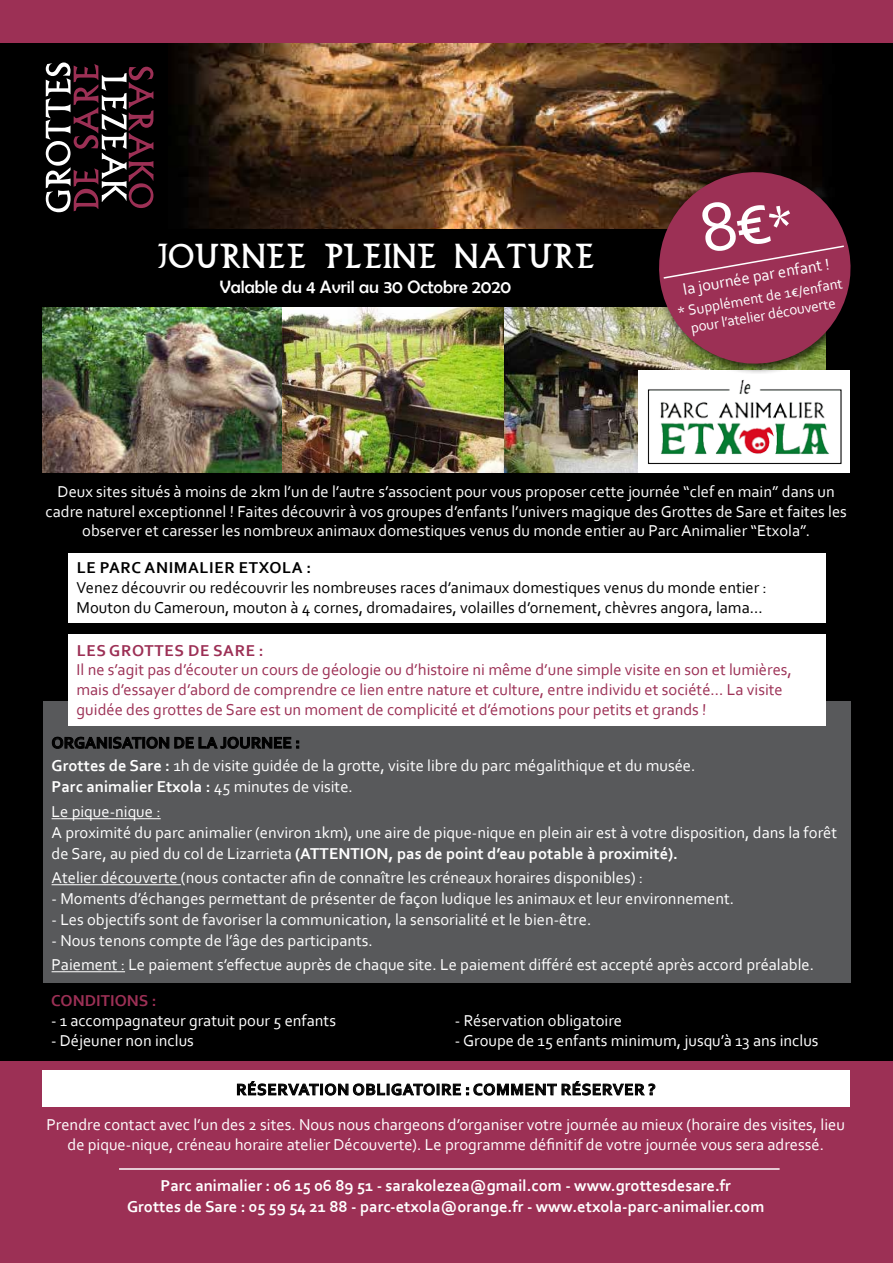
<style>
.page{position:relative;width:893px;height:1263px;background:#fff}
.page>*{position:absolute;margin:0;border:0;box-sizing:border-box;transform-origin:0 0}
.t1{font:34.5px "Bilbao";color:#fff}
.t2{font:18px "Berlin Sans FB";color:#fff}
.t3{font:16.5px/19.8px "Corbel";color:#fff}
.t4{font:16.5px/19.8px "Corbel";color:#9c3055}
.t5{font:16.5px/19.8px "Corbel";color:#000}
.t6{font:700 16.5px/21px "Corbel";color:#fff;text-align:center}
.t7{font:700 16.5px "Corbel";letter-spacing:.04em;color:#000}
.t8{font:700 16.5px "Corbel";letter-spacing:.04em;color:#9c3055}
.t9{font:700 16.5px "Corbel";color:#9c3055}
.t10{font:15px/18px "Corbel";color:#fff;text-align:center}
.s1{font-weight:700;color:#000}
.s2{font-weight:700}
</style>
<div class="page">
<div style="left:1px;top:1px;width:891px;height:1261px;background:#000"></div>
<div style="left:0;top:0;width:893px;height:43px;background:#9c3055"></div>
<div style="left:0;top:1061px;width:893px;height:202px;background:#9c3055"></div>
<img style="left:178px;top:44px;width:642px;height:185px">
<img style="left:42px;top:308px;width:241px;height:164px">
<img style="left:283px;top:308px;width:368px;height:164px">
<div style="left:638px;top:370px;width:211px;height:102px;background:#fff"></div>
<img style="left:647px;top:380px;width:195px;height:84px">
<svg style="left:46px;top:62px;width:107px;height:150px"></svg>
<div style="left:43px;top:702px;width:807px;height:281px;background:#58595b"></div>
<hr style="left:52px;top:818px;width:109px;height:1px;background:#fff">
<hr style="left:52px;top:884px;width:129px;height:1px;background:#fff">
<hr style="left:52px;top:971px;width:73px;height:1px;background:#fff">
<svg style="left:52px;top:736px;width:247px;height:13px"></svg>
<div style="left:42px;top:1070px;width:807px;height:37px;background:#fff"></div>
<svg style="left:237px;top:1081px;width:419px;height:15px"></svg>
<div style="left:654px;top:167px;width:208px;height:208px;background:#000;opacity:.75"></div>
<div style="left:68px;top:553px;width:757px;height:69px;background:#fff"></div>
<div style="left:68px;top:634px;width:757px;height:92px;background:#fff"></div>
<hr style="left:119px;top:1168px;width:661px;height:2px;background:#fff">
<svg style="left:651px;top:164px;width:207px;height:207px"></svg>
<h1 class="t1" style="left:157px;top:241px;width:439px">JOURNEE PLEINE NATURE</h1>
<p class="t2" style="left:220px;top:277px;width:293px">Valable du 4 Avril au 30 Octobre 2020</p>
<p class="t3" style="left:681px;top:279px;width:150px;rotate:-10deg">la journée par enfant !</p>
<p class="t10" style="left:676px;top:303px;width:169px;rotate:-10deg">* Supplément de 1€/enfant pour l’atelier découverte</p>
<p class="t3" style="left:46px;top:481px;width:803px;text-align:center">Deux sites situés à moins de 2km l’un de l’autre s’associent pour vous proposer cette journée “clef en main” dans un cadre naturel exceptionnel ! Faites découvrir à vos groupes d’enfants l’univers magique des Grottes de Sare et faites les observer et caresser les nombreux animaux domestiques venus du monde entier au Parc Animalier “Etxola”.</p>
<p class="t7" style="left:77px;top:558px;width:236px">LE PARC ANIMALIER ETXOLA :</p>
<p class="t5" style="left:77px;top:577px;width:692px">Venez découvrir ou redécouvrir les nombreuses races d’animaux domestiques venus du monde entier :<br>Mouton du Cameroun, mouton à 4 cornes, dromadaires, volailles d’ornement, chèvres angora, lama...</p>
<p class="t8" style="left:77px;top:640px;width:188px">LES GROTTES DE SARE :</p>
<p class="t4" style="left:77px;top:659px;width:717px">Il ne s’agit pas d’écouter un cours de géologie ou d’histoire ni même d’une simple visite en son et lumières, mais d’essayer d’abord de comprendre ce lien entre nature et culture, entre individu et société... La visite guidée des grottes de Sare est un moment de complicité et d’émotions pour petits et grands !</p>
<p class="t3" style="left:52px;top:731px;width:645px;line-height:22.5px"><span class="s1">ORGANISATION DE LA JOURNEE :<br></span><span class="s2">Grottes de Sare :</span> 1h de visite guidée de la grotte, visite libre du parc mégalithique et du musée.</p>
<p class="t3" style="left:52px;top:773px;width:303px;line-height:25.5px"><span class="s2">Parc animalier Etxola :</span> 45 minutes de visite.<br>Le pique-nique :</p>
<p class="t3" style="left:52px;top:822px;width:787px;line-height:21px">A proximité du parc animalier (environ 1km), une aire de pique-nique en plein air est à votre disposition, dans la forêt de Sare, au pied du col de Lizarrieta <span class="s2">(ATTENTION, pas de point d’eau potable à proximité).</span></p>
<p class="t3" style="left:52px;top:867px;width:593px">Atelier découverte (nous contacter afin de connaître les créneaux horaires disponibles) :</p>
<p class="t3" style="left:52px;top:888px;width:684px">- Moments d’échanges permettant de présenter de façon ludique les animaux et leur environnement.</p>
<p class="t3" style="left:52px;top:909px;width:541px">- Les objectifs sont de favoriser la communication, la sensorialité et le bien-être.</p>
<p class="t3" style="left:52px;top:928px;width:764px;line-height:24px">- Nous tenons compte de l’âge des participants.<br>Paiement : Le paiement s’effectue auprès de chaque site. Le paiement différé est accepté après accord préalable.</p>
<p class="t9" style="left:51px;top:990px;width:107px">CONDITIONS :</p>
<p class="t3" style="left:51px;top:1010px;width:286px">- 1 accompagnateur gratuit pour 5 enfants</p>
<p class="t3" style="left:51px;top:1030px;width:144px">- Déjeuner non inclus</p>
<p class="t3" style="left:455px;top:1010px;width:169px">- Réservation obligatoire</p>
<p class="t3" style="left:455px;top:1030px;width:365px">- Groupe de 15 enfants minimum, jusqu’à 13 ans inclus</p>
<p class="t7" style="left:236px;top:1079px;width:421px">RÉSERVATION OBLIGATOIRE : COMMENT RÉSERVER ?</p>
<p class="t3" style="left:47px;top:1114px;width:800px;text-align:center">Prendre contact avec l’un des 2 sites. Nous nous chargeons d’organiser votre journée au mieux (horaire des visites, lieu de pique-nique, créneau horaire atelier Découverte). Le programme définitif de votre journée vous sera adressé.</p>
<p class="t6" style="left:127px;top:1174px;width:639px">Parc animalier : 06 15 06 89 51 - sarakolezea@gmail.com - www.grottesdesare.fr<br>Grottes de Sare : 05 59 54 21 88 - parc-etxola@orange.fr - www.etxola-parc-animalier.com</p>
</div>
